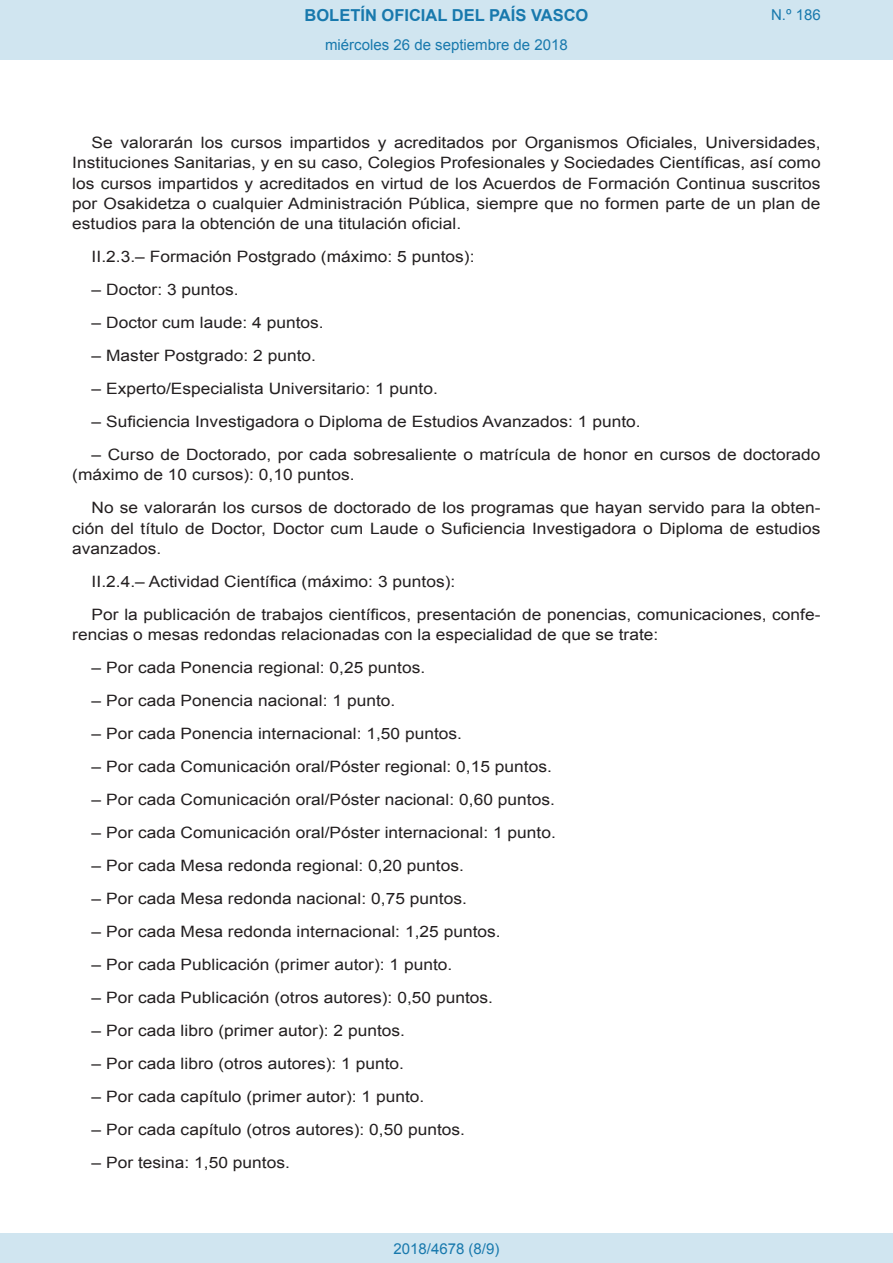
<style>
.page{position:relative;width:893px;height:1263px;background:#fff}
.page>*{position:absolute;margin:0;border:0;box-sizing:border-box;transform-origin:0 0}
.t1{font:700 16.5px "Arial";color:#1879ad}
.BOPVDetalle{font:15.6px/20.2px "Arial";color:#231f20;text-align:justify;scale:1.11 1}
.Paginacion_Centro{font:15px "Arial";color:#1879ad}
</style>
<div class="page">
<div style="left:0;top:0;width:893px;height:60px;background:#d0e5f0"></div>
<div style="left:0;top:1233px;width:893px;height:30px;background:#d0e5f0"></div>
<p class="t1" style="left:305px;top:4px;width:285px">BOLETÍN OFICIAL DEL PAÍS VASCO</p>
<p class="Paginacion_Centro" style="left:325px;top:35px;width:244px">miércoles 26 de septiembre de 2018</p>
<p class="Paginacion_Centro" style="left:771px;top:5px;width:51px">N.º 186</p>
<p class="BOPVDetalle" style="left:72px;top:133px;width:676px;text-indent:19px">Se valorarán los cursos impartidos y acreditados por Organismos Oficiales, Universidades, Instituciones Sanitarias, y en su caso, Colegios Profesionales y Sociedades Científicas, así como los cursos impartidos y acreditados en virtud de los Acuerdos de Formación Continua suscritos por Osakidetza o cualquier Administración Pública, siempre que no formen parte de un plan de estudios para la obtención de una titulación oficial.</p>
<p class="BOPVDetalle" style="left:92px;top:247px;width:346px">II.2.3.– Formación Postgrado (máximo: 5 puntos):</p>
<p class="BOPVDetalle" style="left:92px;top:280px;width:134px">– Doctor: 3 puntos.</p>
<p class="BOPVDetalle" style="left:92px;top:313px;width:211px">– Doctor cum laude: 4 puntos.</p>
<p class="BOPVDetalle" style="left:92px;top:346px;width:204px">– Master Postgrado: 2 punto.</p>
<p class="BOPVDetalle" style="left:92px;top:379px;width:313px">– Experto/Especialista Universitario: 1 punto.</p>
<p class="BOPVDetalle" style="left:92px;top:412px;width:496px">– Suficiencia Investigadora o Diploma de Estudios Avanzados: 1 punto.</p>
<p class="BOPVDetalle" style="left:72px;top:445px;width:675px;text-indent:19px">– Curso de Doctorado, por cada sobresaliente o matrícula de honor en cursos de doctorado (máximo de 10 cursos): 0,10 puntos.</p>
<p class="BOPVDetalle" style="left:72px;top:498px;width:676px;text-indent:19px">No se valorarán los cursos de doctorado de los programas que hayan servido para la obten&shy;ción del título de Doctor, Doctor cum Laude o Suficiencia Investigadora o Diploma de estudios avanzados.</p>
<p class="BOPVDetalle" style="left:92px;top:571px;width:329px">II.2.4.– Actividad Científica (máximo: 3 puntos):</p>
<p class="BOPVDetalle" style="left:72px;top:604px;width:676px;text-indent:19px">Por la publicación de trabajos científicos, presentación de ponencias, comunicaciones, confe&shy;rencias o mesas redondas relacionadas con la especialidad de que se trate:</p>
<p class="BOPVDetalle" style="left:92px;top:658px;width:302px">– Por cada Ponencia regional: 0,25 puntos.</p>
<p class="BOPVDetalle" style="left:92px;top:691px;width:275px">– Por cada Ponencia nacional: 1 punto.</p>
<p class="BOPVDetalle" style="left:92px;top:724px;width:335px">– Por cada Ponencia internacional: 1,50 puntos.</p>
<p class="BOPVDetalle" style="left:92px;top:757px;width:416px">– Por cada Comunicación oral/Póster regional: 0,15 puntos.</p>
<p class="BOPVDetalle" style="left:92px;top:790px;width:419px">– Por cada Comunicación oral/Póster nacional: 0,60 puntos.</p>
<p class="BOPVDetalle" style="left:92px;top:823px;width:420px">– Por cada Comunicación oral/Póster internacional: 1 punto.</p>
<p class="BOPVDetalle" style="left:92px;top:856px;width:337px">– Por cada Mesa redonda regional: 0,20 puntos.</p>
<p class="BOPVDetalle" style="left:92px;top:889px;width:340px">– Por cada Mesa redonda nacional: 0,75 puntos.</p>
<p class="BOPVDetalle" style="left:92px;top:922px;width:370px">– Por cada Mesa redonda internacional: 1,25 puntos.</p>
<p class="BOPVDetalle" style="left:92px;top:955px;width:327px">– Por cada Publicación (primer autor): 1 punto.</p>
<p class="BOPVDetalle" style="left:92px;top:988px;width:363px">– Por cada Publicación (otros autores): 0,50 puntos.</p>
<p class="BOPVDetalle" style="left:92px;top:1021px;width:284px">– Por cada libro (primer autor): 2 puntos.</p>
<p class="BOPVDetalle" style="left:92px;top:1054px;width:283px">– Por cada libro (otros autores): 1 punto.</p>
<p class="BOPVDetalle" style="left:92px;top:1087px;width:301px">– Por cada capítulo (primer autor): 1 punto.</p>
<p class="BOPVDetalle" style="left:92px;top:1120px;width:338px">– Por cada capítulo (otros autores): 0,50 puntos.</p>
<p class="BOPVDetalle" style="left:92px;top:1153px;width:180px">– Por tesina: 1,50 puntos.</p>
<p class="Paginacion_Centro" style="left:393px;top:1238px;width:107px">2018/4678 (8/9)</p>
</div>
